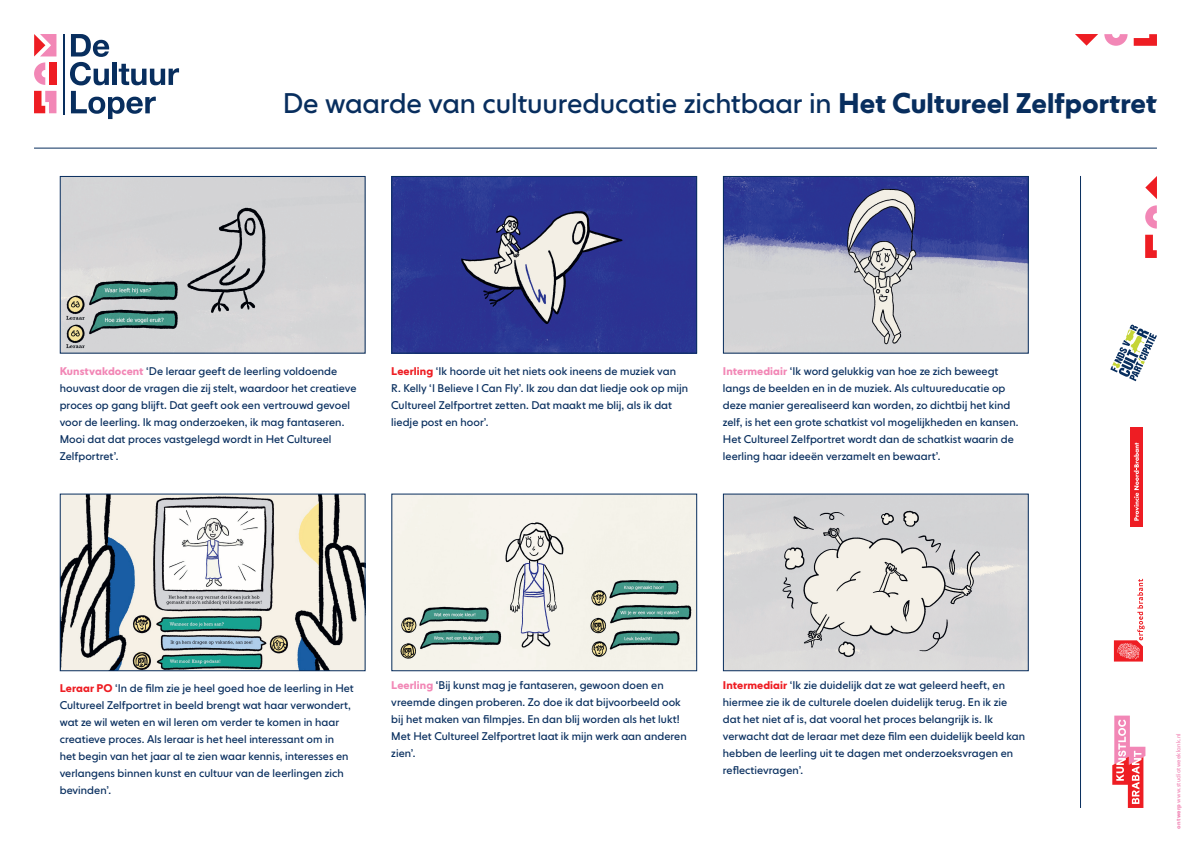
<style>
.page{position:relative;width:1191px;height:842px;background:#fff}
.page>*{position:absolute;margin:0;border:0;box-sizing:border-box;transform-origin:0 0}
.t1{font:28px "NEXT Book";letter-spacing:-.005em;color:#082e5e}
.t2{font:11px/17px "NEXT Book";letter-spacing:.005em;color:#082e5e}
.t3{font:6px "NEXT Book";letter-spacing:.03em;color:#f287b6}
.s1{font-weight:700}
.s2{font-weight:700;color:#f287b6}
.s3{font-weight:700;color:#ee1d23}
</style>
<div class="page">
<img style="left:393px;top:178px;width:302px;height:174px">
<div style="left:391px;top:176px;width:306px;height:178px;border:1px solid #082e5e"></div>
<img style="left:393px;top:496px;width:302px;height:173px">
<div style="left:391px;top:494px;width:306px;height:177px;border:1px solid #082e5e"></div>
<img style="left:725px;top:496px;width:301px;height:173px">
<div style="left:723px;top:494px;width:305px;height:177px;border:1px solid #082e5e"></div>
<img style="left:62px;top:178px;width:301px;height:174px">
<div style="left:60px;top:176px;width:305px;height:178px;border:1px solid #082e5e"></div>
<img style="left:725px;top:178px;width:301px;height:174px">
<div style="left:723px;top:176px;width:305px;height:178px;border:1px solid #082e5e"></div>
<img style="left:62px;top:496px;width:301px;height:173px">
<div style="left:60px;top:494px;width:305px;height:177px;border:1px solid #082e5e"></div>
<svg style="left:1114px;top:579px;width:30px;height:82px"></svg>
<div style="left:1130px;top:427px;width:13px;height:100px;background:#ee1d23"></div>
<svg style="left:1133px;top:443px;width:5px;height:78px"></svg>
<svg style="left:1110px;top:324px;width:47px;height:57px"></svg>
<svg style="left:1112px;top:716px;width:33px;height:92px"></svg>
<svg style="left:34px;top:34px;width:22px;height:22px"></svg>
<svg style="left:34px;top:91px;width:22px;height:22px"></svg>
<svg style="left:34px;top:62px;width:11px;height:23px"></svg>
<div style="left:49px;top:62px;width:7px;height:23px;background:#ee1d23"></div>
<svg style="left:70px;top:34px;width:39px;height:51px"></svg>
<div style="left:112px;top:62px;width:5px;height:23px;background:#082e5e"></div>
<svg style="left:119px;top:64px;width:60px;height:21px"></svg>
<svg style="left:71px;top:91px;width:85px;height:28px"></svg>
<hr style="left:63px;top:34px;width:1px;height:80px;background:#082e5e">
<hr style="left:34px;top:148px;width:1123px;height:1px;background:#082e5e">
<svg style="left:1075px;top:34px;width:23px;height:12px"></svg>
<svg style="left:1133px;top:34px;width:24px;height:12px"></svg>
<svg style="left:1104px;top:34px;width:23px;height:12px"></svg>
<hr style="left:1080px;top:176px;width:1px;height:632px;background:#082e5e">
<svg style="left:1145px;top:176px;width:12px;height:23px"></svg>
<svg style="left:1145px;top:235px;width:11px;height:23px"></svg>
<svg style="left:1145px;top:205px;width:11px;height:24px"></svg>
<h1 class="t1" style="left:283px;top:87px;width:875px">De waarde van cultuureducatie zichtbaar in <span class="s1">Het Cultureel Zelfportret</span></h1>
<p class="t2" style="left:60px;top:363px;width:298px"><span class="s2">Kunstvakdocent</span> ‘De leraar geeft de leerling voldoende houvast door de vragen die zij stelt, waardoor het creatieve proces op gang blijft. Dat geeft ook een vertrouwd gevoel voor de leerling. Ik mag onderzoeken, ik mag fantaseren.<br>Mooi dat dat proces vastgelegd wordt in Het Cultureel Zelfportret’.</p>
<p class="t2" style="left:391px;top:363px;width:298px"><span class="s3">Leerling</span> ‘Ik hoorde uit het niets ook ineens de muziek van R. Kelly ‘I Believe I Can Fly’. Ik zou dan dat liedje ook op mijn Cultureel Zelfportret zetten. Dat maakt me blij, als ik dat liedje post en hoor’.</p>
<p class="t2" style="left:723px;top:363px;width:297px"><span class="s2">Intermediair</span> ‘Ik word gelukkig van hoe ze zich beweegt langs de beelden en in de muziek. Als cultuureducatie op deze manier gerealiseerd kan worden, zo dichtbij het kind zelf, is het een grote schatkist vol mogelijkheden en kansen.<br>Het Cultureel Zelfportret wordt dan de schatkist waarin de leerling haar ideeën verzamelt en bewaart’.</p>
<p class="t2" style="left:60px;top:680px;width:295px"><span class="s3">Leraar PO</span> ‘In de film zie je heel goed hoe de leerling in Het Cultureel Zelfportret in beeld brengt wat haar verwondert, wat ze wil weten en wil leren om verder te komen in haar creatieve proces. Als leraar is het heel interessant om in<br>het begin van het jaar al te zien waar kennis, interesses en verlangens binnen kunst en cultuur van de leerlingen zich bevinden’.</p>
<p class="t2" style="left:391px;top:677px;width:297px"><span class="s2">Leerling</span> ‘Bij kunst mag je fantaseren, gewoon doen en vreemde dingen proberen. Zo doe ik dat bijvoorbeeld ook bij het maken van filmpjes. En dan blij worden als het lukt!<br>Met Het Cultureel Zelfportret laat ik mijn werk aan anderen zien’.</p>
<p class="t2" style="left:723px;top:677px;width:304px"><span class="s3">Intermediair</span> ‘Ik zie duidelijk dat ze wat geleerd heeft, en hiermee zie ik de culturele doelen duidelijk terug. En ik zie dat het niet af is, dat vooral het proces belangrijk is. Ik verwacht dat de leraar met deze film een duidelijk beeld kan hebben de leerling uit te dagen met onderzoeksvragen en reflectievragen’.</p>
<p class="t3" style="left:1174px;top:828px;width:97px;rotate:-90deg"><span class="s1">ontwerp</span> www.studiotweeklank.nl</p>
</div>
